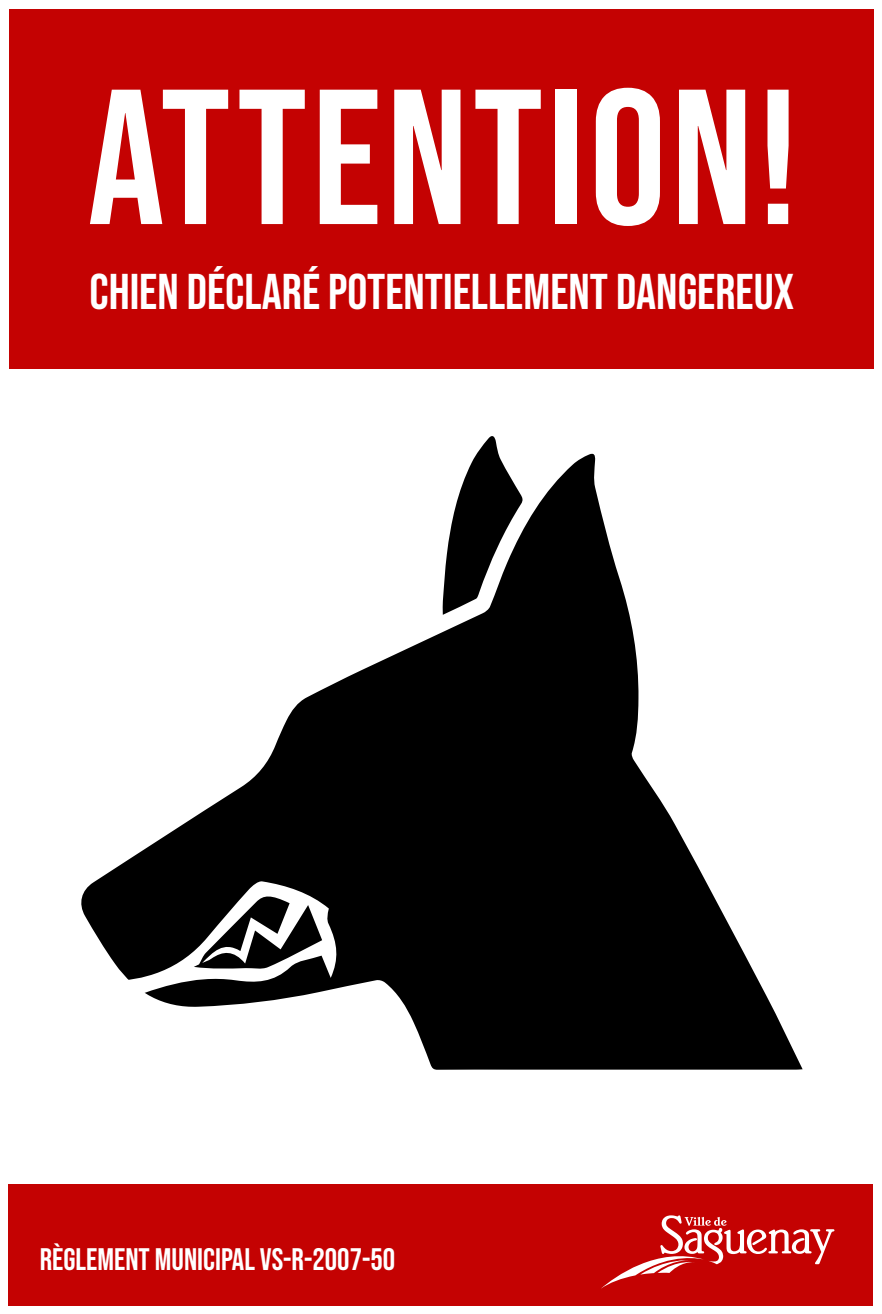
<style>
.page{position:relative;width:882px;height:1314px;background:#fff}
.page>*{position:absolute;margin:0;border:0;box-sizing:border-box;transform-origin:0 0}
.t1{font:192px "Bebas Neue";letter-spacing:.025em;color:#fff}
.t2{font:50px "Bebas Neue";color:#fff}
.t3{font:31px "Bebas Neue";color:#fff}
</style>
<div class="page">
<div style="left:9px;top:1184px;width:864px;height:121px;background:#c40202"></div>
<div style="left:9px;top:9px;width:864px;height:360px;background:#c40202"></div>
<svg style="left:601px;top:1215px;width:233px;height:73px"></svg>
<svg style="left:81px;top:453px;width:722px;height:617px"></svg>
<svg style="left:443px;top:436px;width:80px;height:179px"></svg>
<svg style="left:104px;top:881px;width:235px;height:123px"></svg>
<h1 class="t1" style="left:88px;top:49px;width:712px">ATTENTION!</h1>
<p class="t2" style="left:90px;top:263px;width:706px">CHIEN DÉCLARÉ POTENTIELLEMENT DANGEREUX</p>
<p class="t3" style="left:40px;top:1242px;width:357px">RÈGLEMENT MUNICIPAL VS-R-2007-50</p>
</div>
